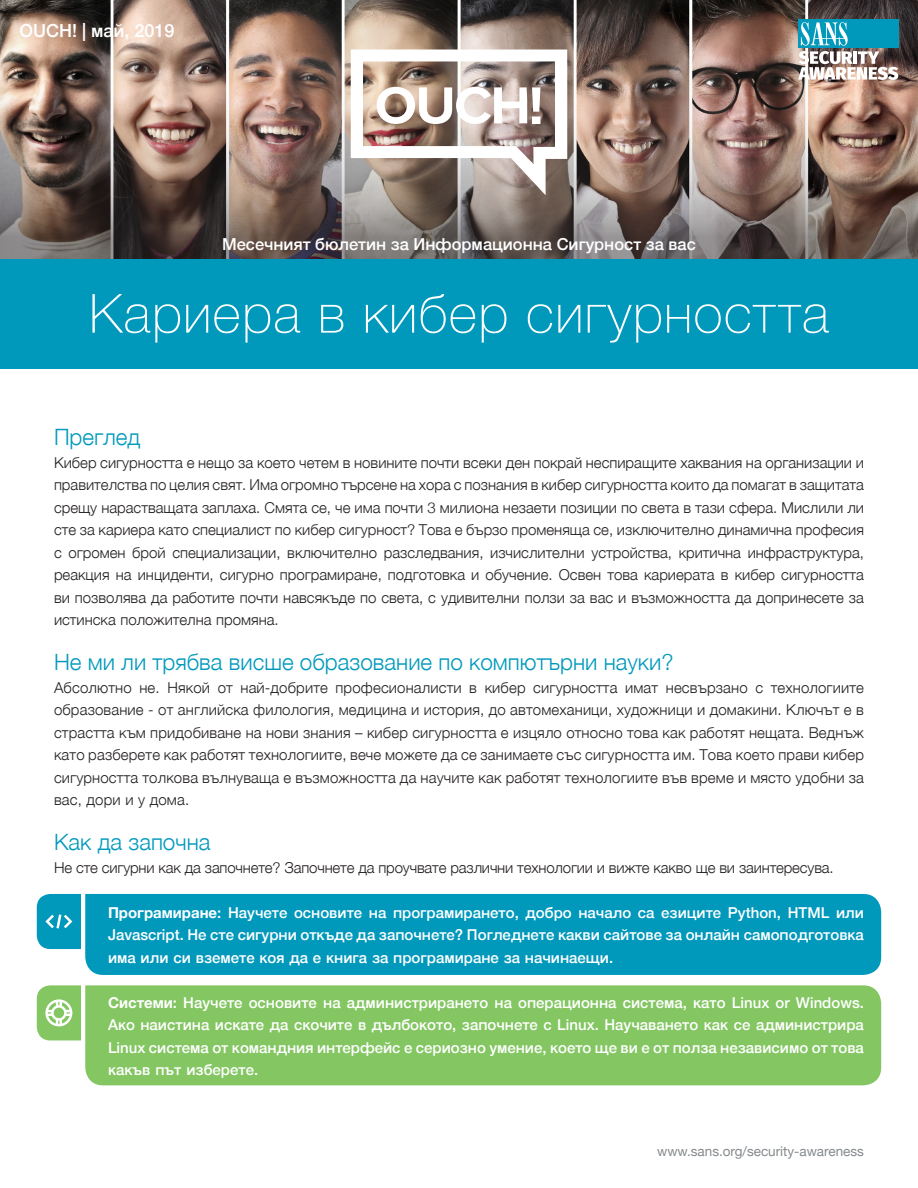
<style>
.page{position:relative;width:918px;height:1188px;background:#fff}
.page>*{position:absolute;margin:0;border:0;box-sizing:border-box;transform-origin:0 0}
.t1{font:100 54px "Helvetica Neue";letter-spacing:.025em;color:#fff}
.MainText{font:300 22.5px "Helvetica Neue";color:#0099bc}
.t2{font:500 18px "Helvetica Neue";color:#fff}
.t3{font:500 16.5px "Helvetica Neue";color:#fff}
.MainText-2{font:300 15px/22.5px "Helvetica Neue";letter-spacing:.01em;color:#231f20;text-align:justify}
.indents{font:500 15px/22.5px "Helvetica Neue";color:#fff;text-align:justify}
.MainText-3{font:300 15px "Helvetica Neue";letter-spacing:-.01em;color:#231f20}
.t4{font:13.5px "Helvetica Neue";color:#868a8e}
.s1{font-weight:700}
</style>
<div class="page">
<div style="left:85px;top:985px;width:796px;height:100px;background:#83c662"></div>
<div style="left:85px;top:894px;width:796px;height:81px;background:#0098bb"></div>
<svg style="left:37px;top:894px;width:44px;height:55px;background:#139fc0"></svg>
<svg style="left:37px;top:985px;width:44px;height:55px;background:#99d07e"></svg>
<img style="left:0;top:0;width:918px;height:259px">
<div style="left:0;top:259px;width:918px;height:110px;background:#0099bc"></div>
<svg style="left:351px;top:50px;width:216px;height:145px"></svg>
<div style="left:798px;top:19px;width:100px;height:29px;background:#0098bb"></div>
<svg style="left:798px;top:22px;width:100px;height:58px"></svg>
<p class="t2" style="left:19px;top:16px;width:157px">OUCH! | май, 2019</p>
<p class="t3" style="left:222px;top:231px;width:475px">Месечният бюлетин за Информационна Сигурност за вас</p>
<p class="t1" style="left:89px;top:272px;width:741px">Кариера в кибер сигурността</p>
<p class="MainText" style="left:54px;top:419px;width:88px">Преглед</p>
<p class="MainText-2" style="left:54px;top:450px;width:812px">Кибер сигурността е нещо за което четем в новините почти всеки ден покрай неспиращите хаквания на организации и правителства по целия свят. Има огромно търсене на хора с познания в кибер сигурността които да помагат в защитата срещу нарастващата заплаха. Смята се, че има почти 3 милиона незаети позиции по света в тази сфера. Мислили ли сте за кариера като специалист по кибер сигурност? Това е бързо променяща се, изключително динамична професия с огромен брой специализации, включително разследвания, изчислителни устройства, критична инфраструктура, реакция на инциденти, сигурно програмиране, подготовка и обучение. Освен това кариерата в кибер сигурността ви позволява да работите почти навсякъде по света с, удивителни ползи за вас и възможността да допринесете за истинска положителна промяна.</p>
<p class="MainText" style="left:54px;top:644px;width:621px">Не ми ли трябва висше образование по компютърни науки?</p>
<p class="MainText-2" style="left:771px;top:675px;width:95px">технологиите</p>
<p class="MainText-2" style="left:54px;top:675px;width:812px;text-align:left">Абсолютно<br>образование - от английска филология, медицина и история, до автомеханици, художници и домакини. Ключът ве страстта към придобиване на нови знания – кибер сигурността е изцяло относно това как работят нещата. Веднъж като разберете как работят технологиите, вече можете да се занимаете със сигурността им. Това което прави кибер сигурността толкова вълнуваща е възможността да научите как работят технологиите във време и място удобни за вас, дори уи дома.</p>
<p class="MainText" style="left:54px;top:824px;width:158px">Как да започна</p>
<p class="MainText-3" style="left:54px;top:855px;width:781px">Не сте сигурни как да започнете? Започнете да проучвате различни технологии и вижте какво ще ви заинтересува.</p>
<p class="indents" style="left:108px;top:900px;width:758px"><span class="s1">Програмиране</span>: Научете основите на програмирането, добро начало са езиците Python, HTML или Javascript. Не сте сигурни откъде да започнете? Погледнете какви сайтове за онлайн самоподготовка има или си вземете коя да е книга за програмиране за начинаещи.</p>
<p class="indents" style="left:108px;top:990px;width:758px"><span class="s1">Системи</span>: Научете основите на администрирането на операционна система, като Linux or Windows.<br>Ако наистина искате да скочите в дълбокото, започнете с Linux. Научаването как се администрира Linux система от командния интерфейс е сериозно умение, което ще ви е от полза независимо от това какъв път изберете.</p>
<p class="MainText-2" style="left:240px;top:675px;width:89px">най-добрите</p>
<p class="MainText-2" style="left:485px;top:675px;width:42px">кибер</p>
<p class="MainText-2" style="left:167px;top:675px;width:44px">Някой</p>
<p class="MainText-2" style="left:336px;top:675px;width:128px">професионалисти</p>
<p class="MainText-2" style="left:139px;top:675px;width:22px">не.</p>
<p class="MainText-2" style="left:218px;top:675px;width:17px">от</p>
<p class="MainText-2" style="left:533px;top:675px;width:86px">сигурността</p>
<p class="MainText-2" style="left:625px;top:675px;width:35px">имат</p>
<p class="MainText-2" style="left:666px;top:675px;width:83px">несвързано</p>
<p class="MainText-2" style="left:755px;top:675px;width:9px">с</p>
<p class="MainText-2" style="left:469px;top:675px;width:9px">в</p>
<p class="t4" style="left:657px;top:1142px;width:208px">www.sans.org/security-awareness</p>
</div>
